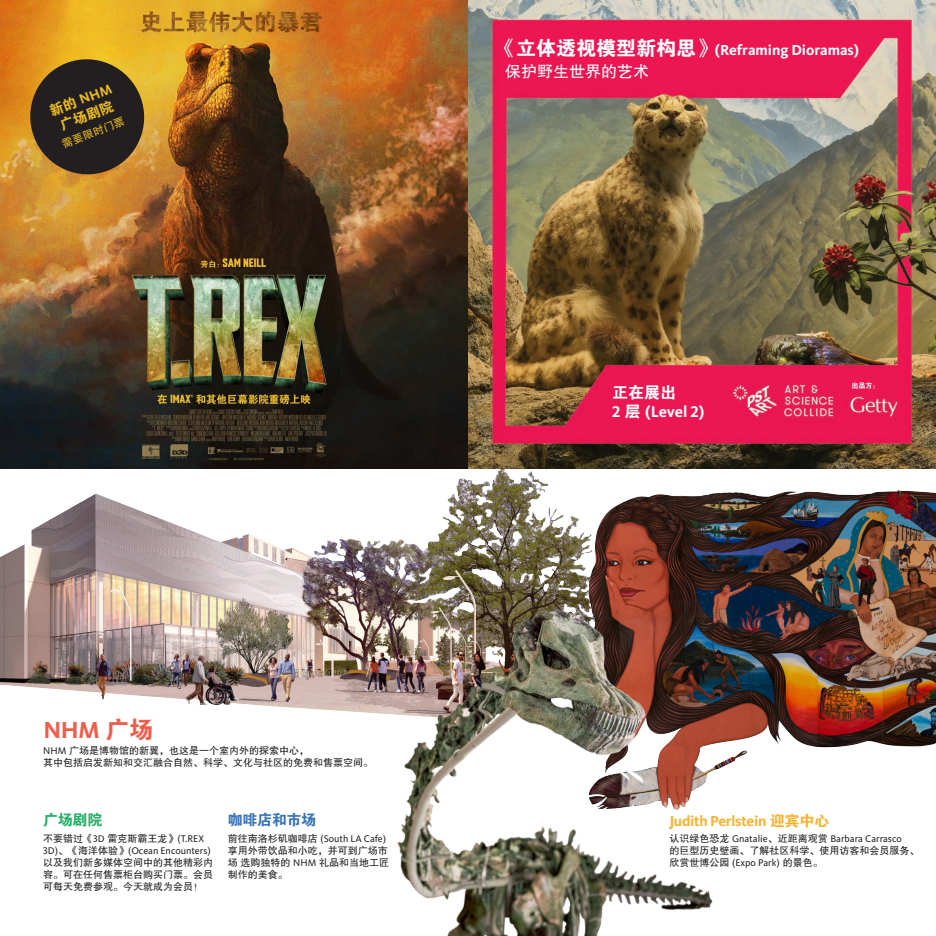
<style>
.page{position:relative;width:936px;height:936px;background:#fff}
.page>*{position:absolute;margin:0;border:0;box-sizing:border-box;transform-origin:0 0}
.t1{font:700 24px "Kievit OT";color:#ef5e4d}
.t2{font:700 16px/19.2px "Kievit OT";letter-spacing:-.01em;color:#fff}
.t3{font:16px "FZHTJW GB1 0";color:#fff}
.t4{font:700 15px "Kievit OT";color:#fff}
.t5{font:700 15px "Kievit OT";letter-spacing:-.02em;color:#fbb22e}
.t6{font:15px "FZDHTJW GB1 0";letter-spacing:-.02em;color:#3773b6}
.t7{font:15px "FZDHTJW GB1 0";color:#23ae64}
.t8{font:14px/16.8px "FZDHTJW GB1 0";color:#eabb1e;text-align:center}
.t9{font:11px "FZHTJW GB1 0";color:#eabb1e}
.t10{font:10px/12px "FZHTJW GB1 0";color:#231f20}
.t11{font:7px "FZDHTJW GB1 0";color:#fff}
.s1{font-family:"Kievit OT";font-weight:700}
.s2{font-family:"FZDHTJW GB1 0";font-weight:400;font-size:20px}
.s3{font-family:"FZDHTJW GB1 0";font-weight:400}
.s4{font-family:"Kievit OT"}
</style>
<div class="page">
<img style="left:0;top:468px;width:628px;height:245px">
<img style="left:589px;top:486px;width:347px;height:284px">
<img style="left:369px;top:563px;width:347px;height:373px">
<img style="left:0;top:0;width:936px;height:468px">
<svg style="left:23px;top:52px;width:129px;height:130px;background:#6b5125"></svg>
<p class="t8" style="left:47px;top:104px;width:67px;rotate:-21deg">新的 <span class="s1">NHM</span>广场剧院</p>
<p class="t9" style="left:60px;top:139px;width:67px;rotate:-21deg">需要限时门票</p>
<p class="t4" style="left:496px;top:41px;width:364px"><span class="s2">《立体透视模型新构思》</span>(Reframing Dioramas)</p>
<p class="t3" style="left:505px;top:63px;width:145px">保护野生世界的艺术</p>
<p class="t2" style="left:612px;top:383px;width:94px"><span class="s3">正在展出<br></span>2 <span class="s3">层</span> (Level 2)</p>
<p class="t11" style="left:852px;top:381px;width:29px">出品方：</p>
<p class="t1" style="left:43px;top:716px;width:111px">NHM <span class="s3">广场</span></p>
<p class="t10" style="left:43px;top:745px;width:332px"><span class="s4">NHM</span> 广场是博物馆的新翼，也这是一个室内外的探索中心，<br>其中包括启发新知和交汇融合自然、科学、文化与社区的免费和售票空间。</p>
<p class="t7" style="left:43px;top:812px;width:61px">广场剧院</p>
<p class="t10" style="left:43px;top:832px;width:172px">不要错过《<span class="s4">3D</span> 雷克斯霸王龙》(<span class="s4">T.REX<br>3D</span>)、《海洋体验》(<span class="s4">Ocean Encounters</span>)以及我们新多媒体空间中的其他精彩内容。可在任何售票柜台购买门票。会员可每天免费参观。今天就成为会员！</p>
<p class="t6" style="left:228px;top:812px;width:90px">咖啡店和市场</p>
<p class="t10" style="left:228px;top:832px;width:163px">前往南洛杉矶咖啡店 (<span class="s4">South LA Cafe</span>)享用外带饮品和小吃，并可到广场市场 选购独特的 <span class="s4">NHM</span> 礼品和当地工匠制作的美食。</p>
<p class="t5" style="left:669px;top:812px;width:161px">Judith Perlstein <span class="s3">迎宾中心</span></p>
<p class="t10" style="left:669px;top:833px;width:251px">认识绿色恐龙 <span class="s4">Gnatalie</span>、近距离观赏 <span class="s4">Barbara Carrasco<br></span>的巨型历史壁画、了解社区科学、使用访客和会员服务、欣赏世博公园 (<span class="s4">Expo Park</span>) 的景色。</p>
</div>
